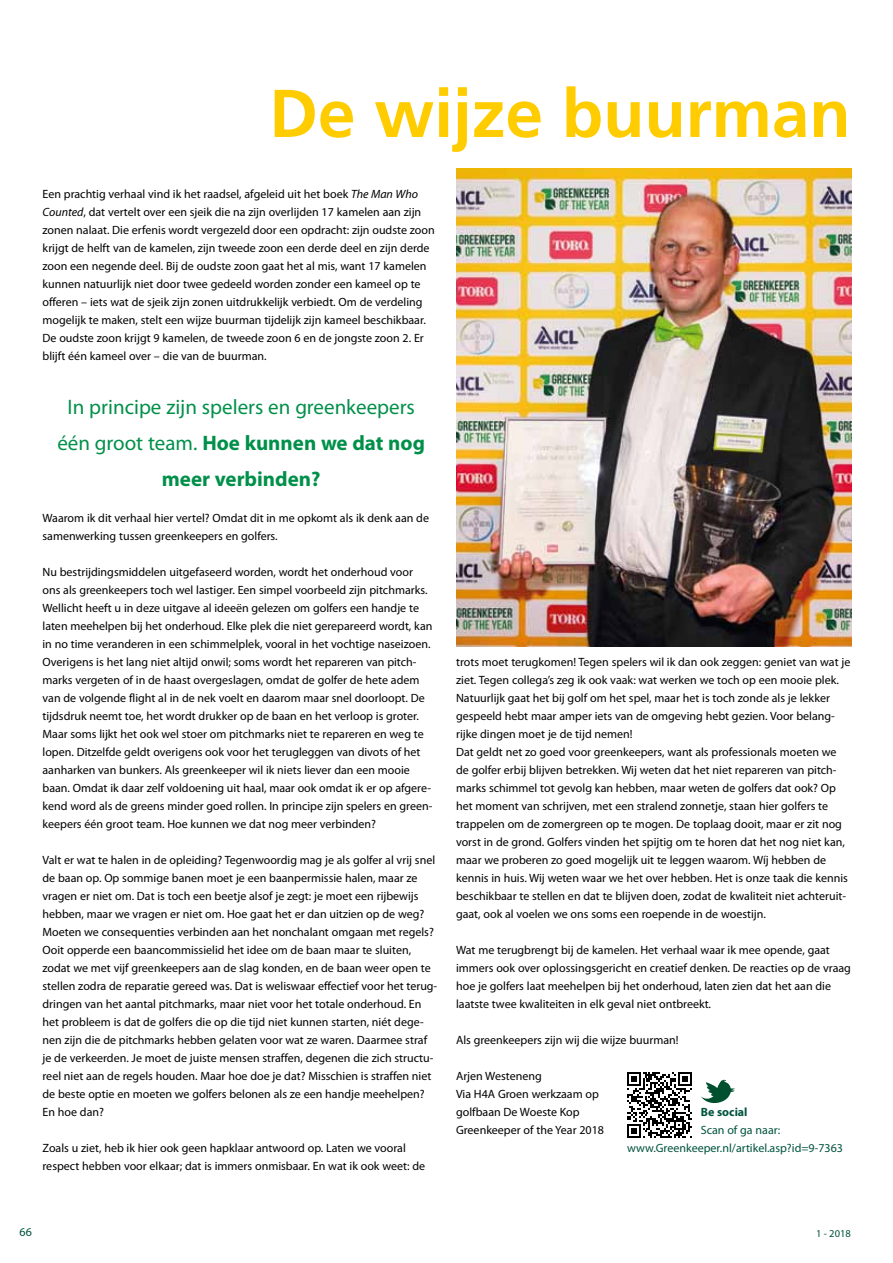
<style>
.page{position:relative;width:893px;height:1263px;background:#fff}
.page>*{position:absolute;margin:0;border:0;box-sizing:border-box;transform-origin:0 0}
.t1{font:700 67.5px "Frutiger";color:#fc0}
.t2{font:21px/36px "Myriad Pro";color:#00904a;text-align:center}
.t3{font:12px/18px "Myriad Pro";color:#000}
.t4{font:12px/18px "Myriad Pro";color:#00533d}
.t5{font:700 12px "Myriad Pro";color:#00533d}
.t6{font:10.5px "Myriad Pro";color:#00533d}
.s1{font-style:italic}
.s2{font-weight:700}
</style>
<div class="page">
<img style="left:456px;top:168px;width:396px;height:478px">
<svg style="left:627px;top:1072px;width:65px;height:66px"></svg>
<svg style="left:701px;top:1079px;width:34px;height:24px"></svg>
<h1 class="t1" style="left:269px;top:74px;width:583px">De wijze buurman</h1>
<p class="t3" style="left:43px;top:185px;width:394px">Een prachtig verhaal vind ik het raadsel, afgeleid uit het boek <span class="s1">The Man Who Counted</span>, dat vertelt over een sjeik die na zijn overlijden 17 kamelen aan zijn zonen nalaat. Die erfenis wordt vergezeld door een opdracht: zijn oudste zoon krijgt de helft van de kamelen, zijn tweede zoon een derde deel en zijn derde zoon een negende deel. Bij de oudste zoon gaat het al mis, want 17 kamelen kunnen natuurlijk niet door twee gedeeld worden zonder een kameel op te offeren – iets wat de sjeik zijn zonen uitdrukkelijk verbiedt. Om de verdeling mogelijk te maken, stelt een wijze buurman tijdelijk zijn kameel beschikbaar.<br>De oudste zoon krijgt 9 kamelen, de tweede zoon 6 en de jongste zoon 2. Er blijft één kameel over – die van de buurman.</p>
<h2 class="t2" style="left:57px;top:389px;width:369px">In principe zijn spelers en greenkeepers één groot team. <span class="s2">Hoe kunnen we dat nog meer verbinden?</span></h2>
<p class="t3" style="left:43px;top:509px;width:388px">Waarom ik dit verhaal hier vertel? Omdat dit in me opkomt als ik denk aan de samenwerking tussen greenkeepers en golfers.</p>
<p class="t3" style="left:43px;top:563px;width:391px">Nu bestrijdingsmiddelen uitgefaseerd worden, wordt het onderhoud voor ons als greenkeepers toch wel lastiger. Een simpel voorbeeld zijn pitchmarks.<br>Wellicht heeft u in deze uitgave al ideeën gelezen om golfers een handje te laten meehelpen bij het onderhoud. Elke plek die niet gerepareerd wordt, kan in no time veranderen in een schimmelplek, vooral in het vochtige naseizoen.<br>Overigens is het lang niet altijd onwil; soms wordt het repareren van pitch&shy;marks vergeten of in de haast overgeslagen, omdat de golfer de hete adem van de volgende flight al in de nek voelt en daarom maar snel doorloopt. De tijdsdruk neemt toe, het wordt drukker op de baan en het verloop is groter.<br>Maar soms lijkt het ook wel stoer om pitchmarks niet te repareren en weg te lopen. Ditzelfde geldt overigens ook voor het terugleggen van divots of het aanharken van bunkers. Als greenkeeper wil ik niets liever dan een mooie baan. Omdat ik daar zelf voldoening uit haal, maar ook omdat ik er op afgere&shy;kend word als de greens minder goed rollen. In principe zijn spelers en green&shy;keepers één groot team. Hoe kunnen we dat nog meer verbinden?</p>
<p class="t3" style="left:43px;top:851px;width:396px">Valt er wat te halen in de opleiding? Tegenwoordig mag je als golfer al vrij snel de baan op. Op sommige banen moet je een baanpermissie halen, maar ze vragen er niet om. Dat is toch een beetje alsof je zegt: je moet een rijbewijs hebben, maar we vragen er niet om. Hoe gaat het er dan uitzien op de weg?<br>Moeten we consequenties verbinden aan het nonchalant omgaan met regels?<br>Ooit opperde een baancommissielid het idee om de baan maar te sluiten, zodat we met vijf greenkeepers aan de slag konden, en de baan weer open te stellen zodra de reparatie gereed was. Dat is weliswaar effectief voor het terug&shy;dringen van het aantal pitchmarks, maar niet voor het totale onderhoud. En het probleem is dat de golfers die op die tijd niet kunnen starten, niét dege&shy;nen zijn die de pitchmarks hebben gelaten voor wat ze waren. Daarmee straf je de verkeerden. Je moet de juiste mensen straffen, degenen die zich structu&shy;reel niet aan de regels houden. Maar hoe doe je dat? Misschien is straffen niet de beste optie en moeten we golfers belonen als ze een handje meehelpen?<br>En hoe dan?</p>
<p class="t3" style="left:43px;top:1139px;width:384px">Zoals u ziet, heb ik hier ook geen hapklaar antwoord op. Laten we vooral respect hebben voor elkaar; dat is immers onmisbaar. En wat ik ook weet: de</p>
<p class="t3" style="left:456px;top:653px;width:396px">trots moet terugkomen! Tegen spelers wil ik dan ook zeggen: geniet van wat je ziet. Tegen collega’s zeg ik ook vaak: wat werken we toch op een mooie plek.<br>Natuurlijk gaat het bij golf om het spel, maar het is toch zonde als je lekker gespeeld hebt maar amper iets van de omgeving hebt gezien. Voor belang&shy;rijke dingen moet je de tijd nemen!<br>Dat geldt net zo goed voor greenkeepers, want als professionals moeten we de golfer erbij blijven betrekken. Wij weten dat het niet repareren van pitch&shy;marks schimmel tot gevolg kan hebben, maar weten de golfers dat ook? Op het moment van schrijven, met een stralend zonnetje, staan hier golfers te trappelen om de zomergreen op te mogen. De toplaag dooit, maar er zit nog vorst in de grond. Golfers vinden het spijtig om te horen dat het nog niet kan, maar we proberen zo goed mogelijk uit te leggen waarom. Wíj hebben de kennis in huis. Wij weten waar we het over hebben. Het is onze taak die kennis beschikbaar te stellen en dat te blijven doen, zodat de kwaliteit niet achteruit&shy;gaat, ook al voelen we ons soms een roepende in de woestijn.</p>
<p class="t3" style="left:456px;top:941px;width:396px">Wat me terugbrengt bij de kamelen. Het verhaal waar ik mee opende, gaat immers ook over oplossingsgericht en creatief denken. De reacties op de vraag hoe je golfers laat meehelpen bij het onderhoud, laten zien dat het aan die laatste twee kwaliteiten in elk geval niet ontbreekt.</p>
<p class="t3" style="left:456px;top:1031px;width:224px">Als greenkeepers zijn wij die wijze buurman!</p>
<p class="t3" style="left:456px;top:1067px;width:149px">Arjen Westeneng<br>Via H4A Groen werkzaam op golfbaan De Woeste Kop<br>Greenkeeper of the Year 2018</p>
<p class="t5" style="left:701px;top:1104px;width:48px">Be social</p>
<p class="t4" style="left:627px;top:1121px;width:217px;text-indent:74px">Scan of ga naar: www.Greenkeeper.nl/artikel.asp?id=9-7363</p>
<p class="t4" style="left:20px;top:1222px;width:14px">66</p>
<p class="t6" style="left:816px;top:1227px;width:36px">1 - 2018</p>
</div>
